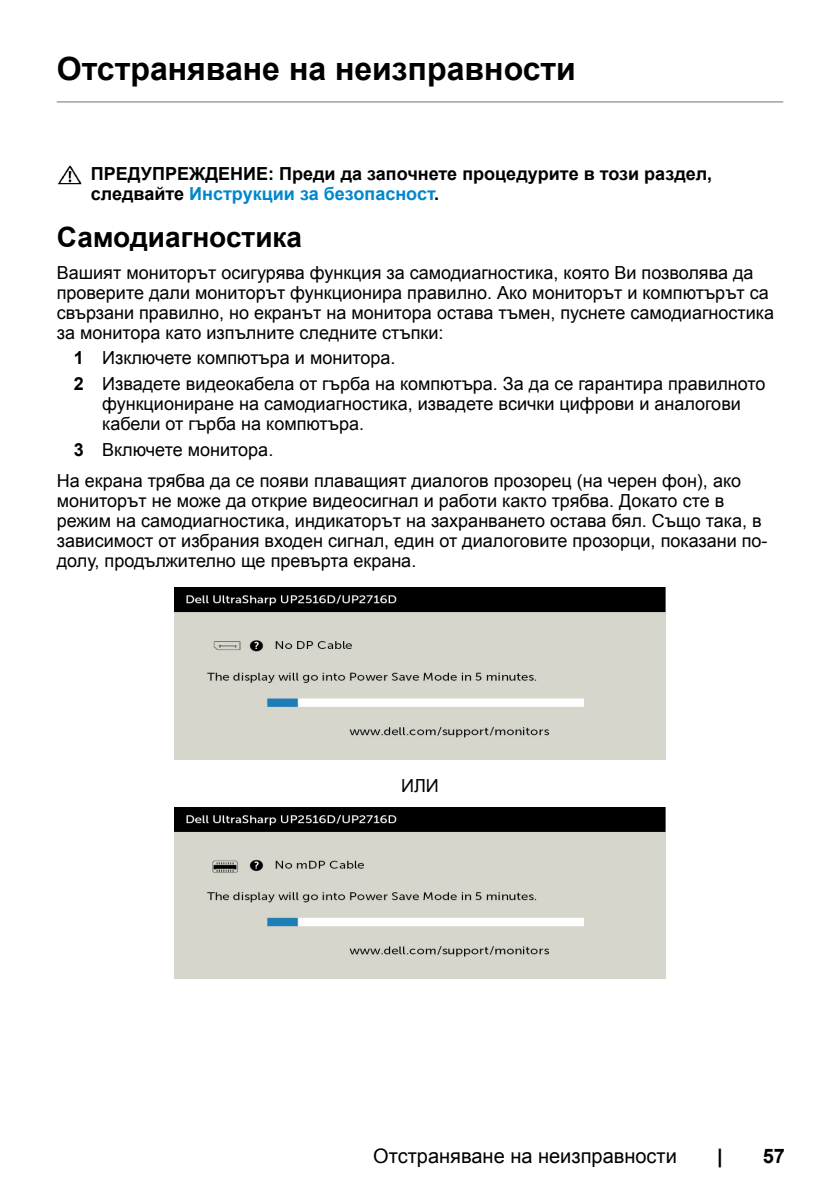
<style>
.page{position:relative;width:840px;height:1191px;background:#fff}
.page>*{position:absolute;margin:0;border:0;box-sizing:border-box;transform-origin:0 0}
.Head1{font:700 32px "Arial";color:#000}
.Head2{font:700 28px "Arial";color:#000}
.t1{font:20px "Arial";color:#000}
.t2{font:700 20px "Arial";color:#000}
.Paragraph{font:18px/20px "Arial";color:#000}
.Caution_Warning{font:700 18px/20px "Arial";color:#000}
.s1{color:#0087cb}
.s2{font-weight:700}
</style>
<div class="page">
<hr style="left:57px;top:101px;width:725px;height:2px;background:#939598">
<img style="left:57px;top:165px;width:25px;height:20px">
<img style="left:174px;top:588px;width:491px;height:171px">
<img style="left:174px;top:807px;width:491px;height:171px">
<p class="Head1" style="left:57px;top:48px;width:520px">Отстраняване на неизправности</p>
<p class="Caution_Warning" style="left:91px;top:164px;width:622px">ПРЕДУПРЕЖДЕНИЕ: Преди да започнете процедурите в този раздел, следвайте <span class="s1">Инструкции за безопасност</span>.</p>
<p class="Head2" style="left:57px;top:219px;width:247px">Самодиагностика</p>
<p class="Paragraph" style="left:57px;top:263px;width:718px">Вашият мониторът осигурява функция за самодиагностика, която Ви позволява да проверите дали мониторът функционира правилно. Ако мониторът и компютърът са свързани правилно, но екранът на монитора остава тъмен, пуснете самодиагностика за монитора като изпълните следните стъпки:</p>
<p class="Paragraph" style="left:74px;top:348px;width:323px"><span class="s2">1</span> Изключете компютъра и монитора.</p>
<p class="Paragraph" style="left:102px;top:374px;width:664px;text-indent:-28px"><span class="s2">2</span> Извадете видеокабела от гърба на компютъра. За да се гарантира правилното функциониране на самодиагностика, извадете всички цифрови и аналогови кабели от гърба на компютъра.</p>
<p class="Paragraph" style="left:74px;top:440px;width:201px"><span class="s2">3</span> Включете монитора.</p>
<p class="Paragraph" style="left:57px;top:471px;width:712px">На екрана трябва да се появи плаващият диалогов прозорец (на черен фон), ако мониторът не може да открие видеосигнал и работи както трябва. Докато сте в режим на самодиагностика, индикаторът на захранването остава бял. Също така, в зависимост от избрания входен сигнал, един от диалоговите прозорци, показани по&shy;долу, продължително ще превърта екрана.</p>
<p class="Paragraph" style="left:401px;top:776px;width:39px">ИЛИ</p>
<p class="t1" style="left:373px;top:1142px;width:305px">Отстраняване на неизправности</p>
<p class="t2" style="left:716px;top:1142px;width:7px">|</p>
<p class="t2" style="left:762px;top:1142px;width:24px">57</p>
</div>
